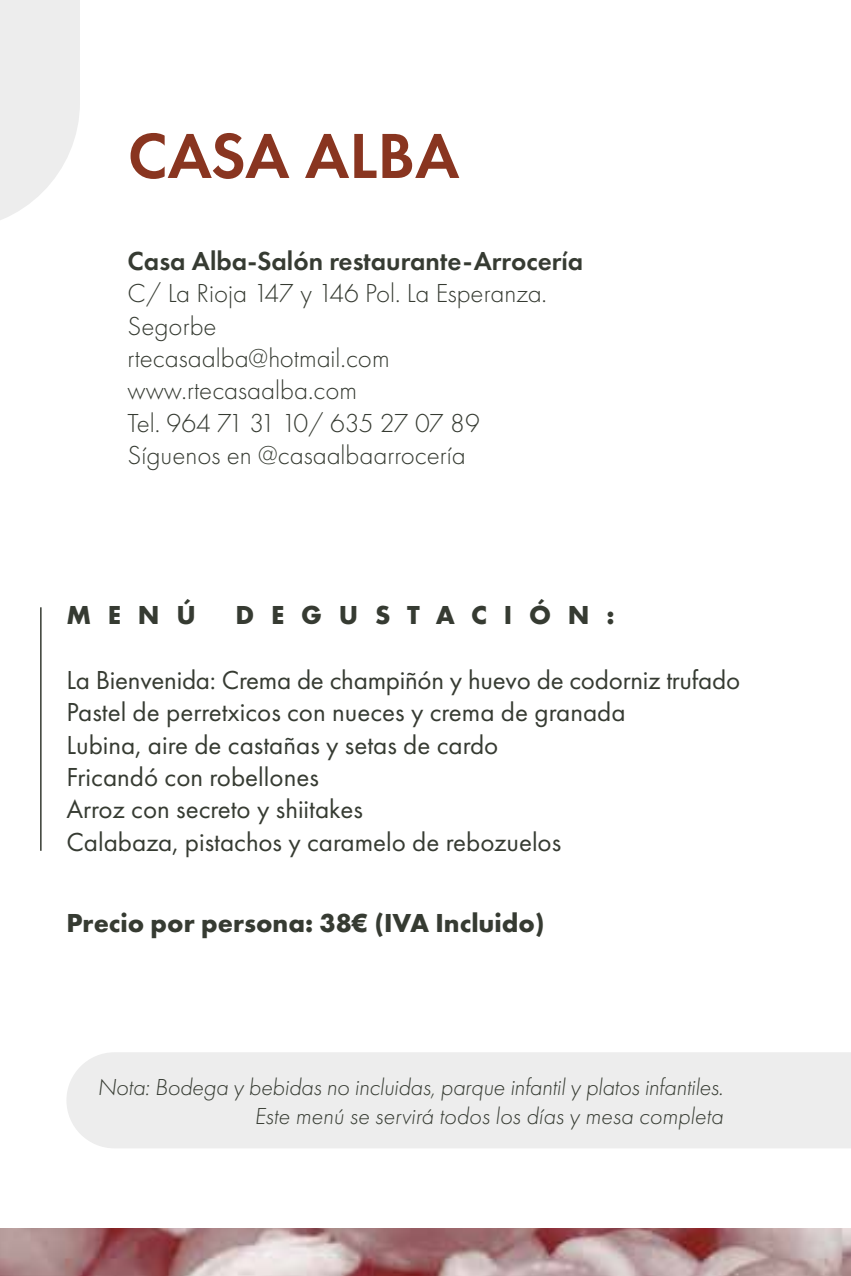
<style>
.page{position:relative;width:851px;height:1276px;background:#fff}
.page>*{position:absolute;margin:0;border:0;box-sizing:border-box;transform-origin:0 0}
.t1{font:600 66px "Futura PT";color:#893520}
.t2{font:27px/32.4px "Futura PT";color:#363b32}
.t3{font:300 27px/32.4px "Futura PT";color:#363b32}
.t4{font:700 27px "Futura PT";color:#363b32}
.t5{font:600 27px "Futura PT";color:#363b32}
.t6{font:700 27px "Futura PT";letter-spacing:.62em;color:#363b32}
.t7{font:italic 300 24px/28.8px "Futura PT";letter-spacing:-.01em;color:#363b32;text-align:right}
</style>
<div class="page">
<img style="left:0;top:1228px;width:850px;height:48px">
<div style="left:66px;top:1052px;width:784px;height:96px;background:#ededed"></div>
<svg style="left:0;top:0;width:80px;height:220px"></svg>
<hr style="left:40px;top:607px;width:2px;height:244px;background:#363b32">
<h1 class="t1" style="left:128px;top:115px;width:333px">CASA ALBA</h1>
<p class="t5" style="left:128px;top:244px;width:457px">Casa Alba-Salón restaurante-Arrocería</p>
<p class="t3" style="left:128px;top:277px;width:421px">C/ La Rioja 147 y 146 Pol. La Esperanza.<br>Segorbe<br>rtecasaalba@hotmail.com www.rtecasaalba.com<br>Tel. 964 71 31 10/ 635 27 07 89<br>Síguenos en @casaalbaarrocería</p>
<p class="t4" style="left:66px;top:597px;width:131px">MENÚ</p>
<p class="t6" style="left:235px;top:597px;width:380px">DEGUSTACIÓN:</p>
<p class="t2" style="left:66px;top:663px;width:675px">La Bienvenida: Crema de champiñón y huevo de codorniz trufado Pastel de perretxicos con nueces y crema de granada<br>Lubina, aire de castañas y setas de cardo<br>Fricandó con robellones<br>Arroz con secreto y shiitakes<br>Calabaza, pistachos y caramelo de rebozuelos</p>
<p class="t4" style="left:66px;top:905px;width:479px">Precio por persona: 38€ (IVA Incluido)</p>
<p class="t7" style="left:97px;top:1073px;width:627px">Nota: Bodega y bebidas no incluidas, parque infantil y platos infantiles.<br>Este menú se servirá todos los días y mesa completa</p>
</div>
